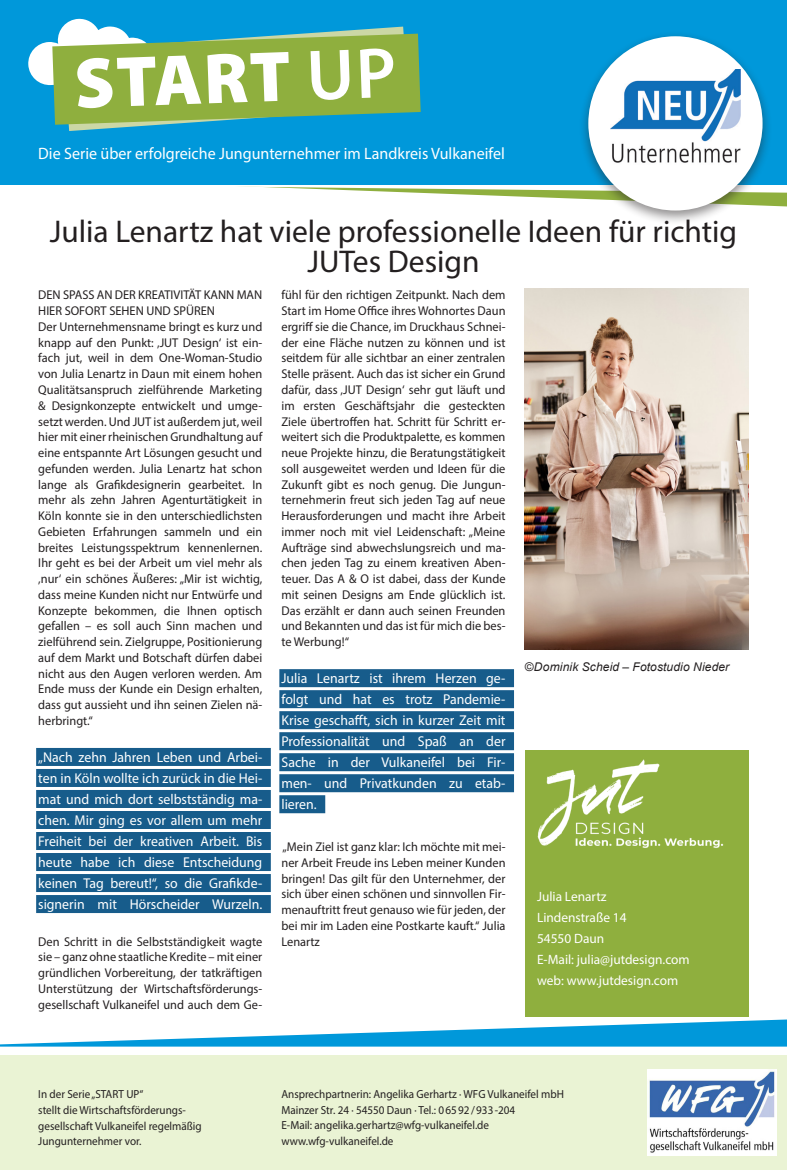
<style>
.page{position:relative;width:787px;height:1170px;background:#fff}
.page>*{position:absolute;margin:0;border:0;box-sizing:border-box;transform-origin:0 0}
.t1{font:31.5px/30.8px "Myriad Pro";color:#231f20;text-align:center}
.t2{font:16.5px "Myriad Pro";color:#fff}
.t3{font:14.25px "Myriad Pro";color:#fff}
.t4{font:13.5px "Myriad Pro";color:#fff}
.t5{font:12.75px/15.8px "Myriad Pro";color:#231f20;text-align:justify}
.Fließtext{font:italic 12px "Arial";letter-spacing:.015em;color:#231f20}
.t6{font:11.7px/15.8px "Myriad Pro";color:#231f20;scale:.95 1}
</style>
<div class="page">
<svg style="left:0;top:1019px;width:787px;height:27px"></svg>
<div style="left:36px;top:748px;width:235px;height:18px;background:#175c8b"></div>
<div style="left:36px;top:769px;width:235px;height:18px;background:#175c8b"></div>
<div style="left:36px;top:790px;width:235px;height:18px;background:#175c8b"></div>
<div style="left:36px;top:811px;width:235px;height:18px;background:#175c8b"></div>
<div style="left:36px;top:832px;width:235px;height:18px;background:#175c8b"></div>
<div style="left:36px;top:853px;width:235px;height:18px;background:#175c8b"></div>
<div style="left:36px;top:874px;width:235px;height:18px;background:#175c8b"></div>
<div style="left:36px;top:895px;width:235px;height:18px;background:#175c8b"></div>
<div style="left:279px;top:669px;width:235px;height:18px;background:#175c8b"></div>
<div style="left:279px;top:690px;width:235px;height:18px;background:#175c8b"></div>
<div style="left:279px;top:711px;width:235px;height:18px;background:#175c8b"></div>
<div style="left:279px;top:732px;width:235px;height:18px;background:#175c8b"></div>
<div style="left:279px;top:753px;width:235px;height:18px;background:#175c8b"></div>
<div style="left:279px;top:774px;width:235px;height:18px;background:#175c8b"></div>
<div style="left:279px;top:795px;width:46px;height:18px;background:#175c8b"></div>
<div style="left:525px;top:749px;width:223px;height:267px;background:#8faf3e"></div>
<img style="left:524px;top:288px;width:224px;height:361px">
<img style="left:537px;top:759px;width:187px;height:89px">
<div style="left:0;top:1054px;width:787px;height:115px;background:#eaf3d4"></div>
<img style="left:647px;top:1069px;width:129px;height:86px">
<svg style="left:426px;top:193px;width:361px;height:13px"></svg>
<svg style="left:0;top:184px;width:787px;height:9px"></svg>
<div style="left:0;top:0;width:787px;height:184px;background:#0098da"></div>
<svg style="left:28px;top:18px;width:392px;height:113px"></svg>
<div style="left:578px;top:31px;width:194px;height:194px;background:#231f20;opacity:.5"></div>
<div style="left:588px;top:36px;width:174px;height:174px;background:#fff;border-radius:50%"></div>
<img style="left:610px;top:69px;width:130px;height:94px">
<p class="t2" style="left:38px;top:143px;width:468px">Die Serie über erfolgreiche Jungunternehmer im Landkreis Vulkaneifel</p>
<p class="t1" style="left:50px;top:215px;width:689px">Julia Lenartz hat viele professionelle Ideen für richtig<br>JUTes Design</p>
<p class="t5" style="left:38px;top:287px;width:225px">DEN SPASS AN DER KREATIVITÄT KANN MAN<br>HIER SOFORT SEHEN UND SPÜREN</p>
<p class="t5" style="left:38px;top:318px;width:225px">Der Unternehmensname bringt es kurz und knapp auf den Punkt: ‚JUT Design‘ ist ein&shy;fach jut, weil in dem One-Woman-Studio von Julia Lenartz in Daun mit einem hohen Qualitätsanspruch zielführende Marketing &amp; Designkonzepte entwickelt und umge&shy;setzt werden. Und JUT ist außerdem jut, weil hier mit einer rheinischen Grundhaltung auf eine entspannte Art Lösungen gesucht und gefunden werden. Julia Lenartz hat schon lange als Grafikdesignerin gearbeitet. In mehr als zehn Jahren Agenturtätigkeit in Köln konnte sie in den unterschiedlichsten Gebieten Erfahrungen sammeln und ein breites Leistungsspektrum kennenlernen.<br>Ihr geht es bei der Arbeit um viel mehr als ‚nur‘ ein schönes Äußeres: „Mir ist wichtig, dass meine Kunden nicht nur Entwürfe und Konzepte bekommen, die Ihnen optisch gefallen – es soll auch Sinn machen und zielführend sein. Zielgruppe, Positionierung auf dem Markt und Botschaft dürfen dabei nicht aus den Augen verloren werden. Am Ende muss der Kunde ein Design erhalten, dass gut aussieht und ihn seinen Zielen nä&shy;herbringt.“</p>
<p class="t3" style="left:38px;top:748px;width:225px">„Nach zehn Jahren Leben und Arbei-</p>
<p class="t3" style="left:38px;top:769px;width:225px">ten in Köln wollte ich zurück in die Hei-</p>
<p class="t3" style="left:38px;top:790px;width:225px">mat und mich dort selbstständig ma-</p>
<p class="t3" style="left:38px;top:811px;width:225px">chen. Mir ging es vor allem um mehr</p>
<p class="t3" style="left:38px;top:832px;width:225px">Freiheit bei der kreativen Arbeit. Bis</p>
<p class="t3" style="left:38px;top:853px;width:225px">heute habe ich diese Entscheidung</p>
<p class="t3" style="left:38px;top:874px;width:225px">keinen Tag bereut!“, so die Grafikde-</p>
<p class="t3" style="left:38px;top:895px;width:225px">signerin mit Hörscheider Wurzeln.</p>
<p class="t5" style="left:38px;top:933px;width:225px">Den Schritt in die Selbstständigkeit wagte sie – ganz ohne staatliche Kredite – mit einer gründlichen Vorbereitung, der tatkräftigen Unterstützung der Wirtschaftsförderungs&shy;gesellschaft Vulkaneifel und auch dem Ge-</p>
<p class="t5" style="left:281px;top:287px;width:225px">fühl für den richtigen Zeitpunkt. Nach dem Start im Home Office ihres Wohnortes Daun ergriff sie die Chance, im Druckhaus Schnei&shy;der eine Fläche nutzen zu können und ist seitdem für alle sichtbar an einer zentralen Stelle präsent. Auch das ist sicher ein Grund dafür, dass ‚JUT Design‘ sehr gut läuft und im ersten Geschäftsjahr die gesteckten Ziele übertroffen hat. Schritt für Schritt er&shy;weitert sich die Produktpalette, es kommen neue Projekte hinzu, die Beratungstätigkeit soll ausgeweitet werden und Ideen für die Zukunft gibt es noch genug. Die Jungun&shy;ternehmerin freut sich jeden Tag auf neue Herausforderungen und macht ihre Arbeit immer noch mit viel Leidenschaft: „Meine Aufträge sind abwechslungsreich und ma&shy;chen jeden Tag zu einem kreativen Aben&shy;teuer. Das A &amp; O ist dabei, dass der Kunde mit seinen Designs am Ende glücklich ist.<br>Das erzählt er dann auch seinen Freunden und Bekannten und das ist für mich die bes&shy;te Werbung!“</p>
<p class="t3" style="left:281px;top:669px;width:225px">Julia Lenartz ist ihrem Herzen ge-</p>
<p class="t3" style="left:281px;top:690px;width:225px">folgt und hat es trotz Pandemie-</p>
<p class="t3" style="left:281px;top:711px;width:225px">Krise geschafft, sich in kurzer Zeit mit</p>
<p class="t3" style="left:281px;top:732px;width:225px">Professionalität und Spaß an der</p>
<p class="t3" style="left:281px;top:753px;width:225px">Sache in der Vulkaneifel bei Fir-</p>
<p class="t3" style="left:281px;top:774px;width:225px">men- und Privatkunden zu etab-</p>
<p class="t3" style="left:281px;top:795px;width:37px">lieren.</p>
<p class="t5" style="left:281px;top:838px;width:225px">„Mein Ziel ist ganz klar: Ich möchte mit mei&shy;ner Arbeit Freude ins Leben meiner Kunden bringen! Das gilt für den Unternehmer, der sich über einen schönen und sinnvollen Fir&shy;menauftritt freut genauso wie für jeden, der bei mir im Laden eine Postkarte kauft.“ Julia Lenartz</p>
<p class="Fließtext" style="left:524px;top:659px;width:206px">©Dominik Scheid – Fotostudio Nieder</p>
<p class="t4" style="left:537px;top:888px;width:71px">Julia Lenartz</p>
<p class="t4" style="left:537px;top:909px;width:91px">Lindenstraße 14</p>
<p class="t4" style="left:537px;top:930px;width:69px">54550 Daun</p>
<p class="t4" style="left:537px;top:951px;width:154px">E-Mail: julia@jutdesign.com</p>
<p class="t4" style="left:537px;top:972px;width:143px">web: www.jutdesign.com</p>
<p class="t6" style="left:38px;top:1085px;width:112px">In der Serie „START UP“</p>
<p class="t6" style="left:38px;top:1101px;width:174px">stellt die Wirtschaftsförderungs&shy;gesellschaft Vulkaneifel regelmäßig</p>
<p class="t6" style="left:38px;top:1133px;width:110px">Jungunternehmer vor.</p>
<p class="t6" style="left:281px;top:1085px;width:299px">Ansprechpartnerin: Angelika Gerhartz · WFG Vulkaneifel mbH Mainzer Str. 24 · 54550 Daun · Tel.: 06592/933-204<br>E-Mail: angelika.gerhartz@wfg-vulkaneifel.de www.wfg-vulkaneifel.de</p>
</div>
